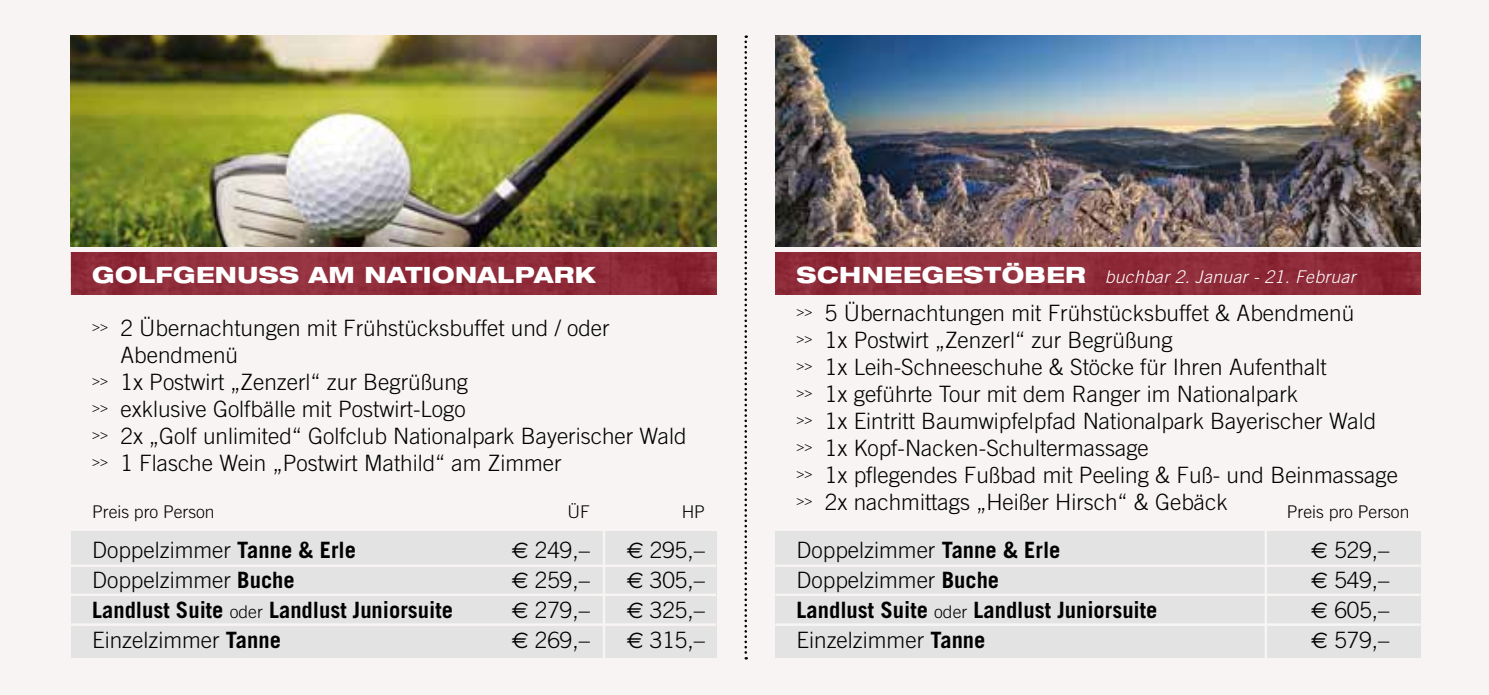
<style>
.page{position:relative;width:1489px;height:695px;background:#fff}
.page>*{position:absolute;margin:0;border:0;box-sizing:border-box;transform-origin:0 0}
.t1{font:300 22.5px/27px "Trade Gothic";color:#000}
.t2{font:700 22.5px "Trade Gothic";color:#000}
.t3{font:800 expanded 22.5px "Helvetica Neue";letter-spacing:.02em;color:#fff}
.t4{font:italic 300 17.5px "Trade Gothic";letter-spacing:.02em;color:#fff}
.t5{font:300 17.5px "Trade Gothic";color:#000}
.s1{font-weight:700}
.s2{font-family:"Euro Sans";font-weight:400}
.s3{font-weight:300;font-size:17.5px}
.s4{font-family:"Helvetica Neue";font-weight:800;font-style:normal;font-stretch:expanded;font-size:22.5px}
</style>
<div class="page">
<div style="left:0;top:0;width:1488px;height:694px;background:#f7f4f3"></div>
<div style="left:775px;top:531px;width:645px;height:126px;background:#e3e3e3"></div>
<img style="left:71px;top:252px;width:645px;height:43px">
<img style="left:775px;top:252px;width:645px;height:43px">
<img style="left:71px;top:35px;width:645px;height:211px">
<svg style="left:744px;top:35px;width:3px;height:624px"></svg>
<img style="left:775px;top:35px;width:645px;height:211px">
<div style="left:71px;top:531px;width:645px;height:126px;background:#e3e3e3"></div>
<hr style="left:71px;top:564px;width:645px;height:3px;background:#f7f4f3">
<hr style="left:71px;top:593px;width:645px;height:3px;background:#f7f4f3">
<hr style="left:602px;top:517px;width:3px;height:151px;background:#f7f4f3">
<hr style="left:71px;top:623px;width:645px;height:2px;background:#f7f4f3">
<hr style="left:775px;top:564px;width:645px;height:3px;background:#f7f4f3">
<hr style="left:775px;top:593px;width:645px;height:3px;background:#f7f4f3">
<hr style="left:1264px;top:521px;width:2px;height:152px;background:#f7f4f3">
<hr style="left:775px;top:623px;width:645px;height:2px;background:#f6f6f6">
<p class="t3" style="left:92px;top:260px;width:505px">GOLFGENUSS AM NATIONALPARK</p>
<p class="t1" style="left:92px;top:314px;width:519px"><sup>&gt;&gt;</sup> 2 Übernachtungen mit Frühstücksbuffet und / oder</p>
<p class="t1" style="left:120px;top:341px;width:119px">Abendmenü</p>
<p class="t1" style="left:92px;top:368px;width:377px"><sup>&gt;&gt;</sup> 1x Postwirt „Zenzerl“ zur Begrüßung</p>
<p class="t1" style="left:92px;top:395px;width:375px"><sup>&gt;&gt;</sup> exklusive Golfbälle mit Postwirt-Logo</p>
<p class="t1" style="left:92px;top:422px;width:596px"><sup>&gt;&gt;</sup> 2x „Golf unlimited“ Golfclub Nationalpark Bayerischer Wald</p>
<p class="t1" style="left:92px;top:449px;width:471px"><sup>&gt;&gt;</sup> 1 Flasche Wein „Postwirt Mathild“ am Zimmer</p>
<p class="t5" style="left:92px;top:501px;width:124px">Preis pro Person</p>
<p class="t5" style="left:567px;top:501px;width:24px">ÜF</p>
<p class="t5" style="left:681px;top:501px;width:25px">HP</p>
<p class="t1" style="left:92px;top:536px;width:265px">Doppelzimmer <span class="s1">Tanne &amp; Erle</span></p>
<p class="t1" style="left:511px;top:536px;width:80px"><span class="s2">€</span> 249,–</p>
<p class="t1" style="left:626px;top:536px;width:80px"><span class="s2">€</span> 295,–</p>
<p class="t1" style="left:92px;top:566px;width:204px">Doppelzimmer <span class="s1">Buche</span></p>
<p class="t1" style="left:511px;top:566px;width:80px"><span class="s2">€</span> 259,–</p>
<p class="t1" style="left:626px;top:566px;width:80px"><span class="s2">€</span> 305,–</p>
<p class="t2" style="left:92px;top:595px;width:362px">Landlust Suite <span class="s3">oder</span> Landlust Juniorsuite</p>
<p class="t1" style="left:511px;top:596px;width:80px"><span class="s2">€</span> 279,–</p>
<p class="t1" style="left:626px;top:596px;width:80px"><span class="s2">€</span> 325,–</p>
<p class="t1" style="left:92px;top:626px;width:190px">Einzelzimmer <span class="s1">Tanne</span></p>
<p class="t1" style="left:511px;top:626px;width:80px"><span class="s2">€</span> 269,–</p>
<p class="t1" style="left:626px;top:626px;width:80px"><span class="s2">€</span> 315,–</p>
<p class="t4" style="left:796px;top:266px;width:560px"><span class="s4">SCHNEEGESTÖBER</span> buchbar 2. Januar - 21. Februar</p>
<p class="t1" style="left:796px;top:299px;width:602px"><sup>&gt;&gt;</sup> 5 Übernachtungen mit Frühstücksbuffet &amp; Abendmenü<br><sup>&gt;&gt;</sup> 1x Postwirt „Zenzerl“ zur Begrüßung<br><sup>&gt;&gt;</sup> 1x Leih-Schneeschuhe &amp; Stöcke für Ihren Aufenthalt<br><sup>&gt;&gt;</sup> 1x geführte Tour mit dem Ranger im Nationalpark<br><sup>&gt;&gt;</sup> 1x Eintritt Baumwipfelpfad Nationalpark Bayerischer Wald<br><sup>&gt;&gt;</sup> 1x Kopf-Nacken-Schultermassage<br><sup>&gt;&gt;</sup> 1x pflegendes Fußbad mit Peeling &amp; Fuß- und Beinmassage <sup>&gt;&gt;</sup> 2x nachmittags „Heißer Hirsch“ &amp; Gebäck</p>
<p class="t5" style="left:1286px;top:501px;width:124px">Preis pro Person</p>
<p class="t1" style="left:796px;top:536px;width:265px">Doppelzimmer <span class="s1">Tanne &amp; Erle</span></p>
<p class="t1" style="left:1311px;top:536px;width:80px"><span class="s2">€</span> 529,–</p>
<p class="t1" style="left:796px;top:566px;width:204px">Doppelzimmer <span class="s1">Buche</span></p>
<p class="t1" style="left:1311px;top:566px;width:80px"><span class="s2">€</span> 549,–</p>
<p class="t2" style="left:796px;top:595px;width:362px">Landlust Suite <span class="s3">oder</span> Landlust Juniorsuite</p>
<p class="t1" style="left:1311px;top:596px;width:80px"><span class="s2">€</span> 605,–</p>
<p class="t1" style="left:796px;top:626px;width:190px">Einzelzimmer <span class="s1">Tanne</span></p>
<p class="t1" style="left:1311px;top:626px;width:80px"><span class="s2">€</span> 579,–</p>
</div>
